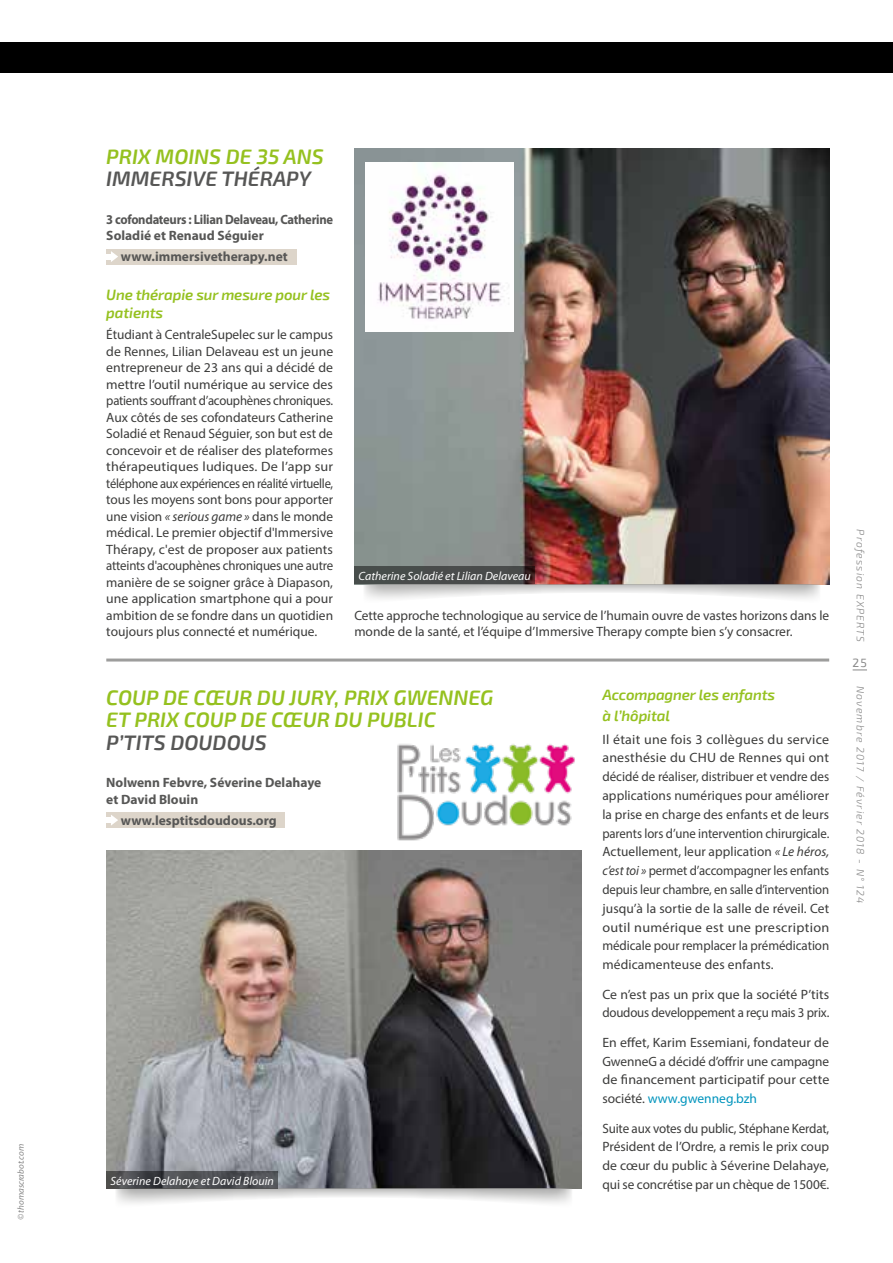
<style>
.page{position:relative;width:893px;height:1263px;background:#fff}
.page>*{position:absolute;margin:0;border:0;box-sizing:border-box;transform-origin:0 0}
.t1{font:italic 600 21px/22.5px "Exo 2";color:#95c11f}
.t2{font:italic 600 21px "Exo 2";color:#575756}
.t3{font:italic 600 15px/18px "Exo 2";letter-spacing:-.01em;color:#95c11f}
.t4{font:13.5px/16.5px "Myriad Pro";color:#3c3c3b;text-align:justify}
.t5{font:13.5px/18.8px "Myriad Pro";color:#3c3c3b;text-align:justify;scale:.96 1}
.t6{font:700 13.5px/16.5px "Myriad Pro";color:#575756}
.t7{font:700 13.5px/16.5px "Myriad Pro";letter-spacing:-.02em;color:#575756;scale:.93 1}
.t8{font:italic 12px "Myriad Pro";color:#fff}
.t9{font:12px "Exo 2";color:#878787}
.t10{font:italic 300 10.5px "Exo 2";letter-spacing:.1em;color:#878787}
.t11{font:italic 9px "Myriad Pro";color:#878787}
.s1{font-style:italic}
.s2{color:#0094bd}
</style>
<div class="page">
<div style="left:0;top:43px;width:893px;height:30px;background:#000"></div>
<div style="left:106px;top:249px;width:190px;height:15px;background:#ddd5ca"></div>
<svg style="left:106px;top:251px;width:12px;height:11px"></svg>
<img style="left:354px;top:149px;width:475px;height:435px">
<svg style="left:363px;top:584px;width:457px;height:15px"></svg>
<hr style="left:106px;top:658px;width:723px;height:3px;background:#9d9d9c">
<img style="left:106px;top:850px;width:475px;height:339px">
<svg style="left:116px;top:1189px;width:456px;height:15px"></svg>
<div style="left:106px;top:812px;width:179px;height:16px;background:#ddd5ca"></div>
<svg style="left:106px;top:815px;width:12px;height:11px"></svg>
<img style="left:366px;top:163px;width:148px;height:169px">
<div style="left:354px;top:567px;width:181px;height:17px;background:#484b4b"></div>
<svg style="left:106px;top:1171px;width:172px;height:18px;fill:#4e4e52"></svg>
<img style="left:397px;top:744px;width:178px;height:97px">
<svg style="left:853px;top:670px;width:14px;height:1px"></svg>
<p class="t11" style="left:15px;top:1220px;width:78px;rotate:-90deg">© thomascrabot.com</p>
<h1 class="t1" style="left:106px;top:145px;width:219px">PRIX MOINS DE 35 ANS</h1>
<h1 class="t2" style="left:106px;top:166px;width:206px">IMMERSIVE THÉRAPY</h1>
<p class="t7" style="left:106px;top:211px;width:245px">3 cofondateurs : Lilian Delaveau, Catherine<br>Soladié et Renaud Séguier</p>
<p class="t6" style="left:121px;top:248px;width:168px">www.immersivetherapy.net</p>
<p class="t3" style="left:106px;top:286px;width:225px">Une thérapie sur mesure pour les patients</p>
<p class="t4" style="left:106px;top:326px;width:228px">Étudiant à CentraleSupelec sur le campus de Rennes, Lilian Delaveau est un jeune entrepreneur de 23 ans qui a décidé de mettre l’outil numérique au service des patients souffrant d’acouphènes chroniques.<br>Aux côtés de ses cofondateurs Catherine Soladié et Renaud Séguier, son but est de concevoir et de réaliser des plateformes thérapeutiques ludiques. De l’app sur téléphone aux expériences en réalité virtuelle, tous les moyens sont bons pour apporter une vision <span class="s1">« serious game »</span> dans le monde médical. Le premier objectif d'Immersive Thérapy, c'est de proposer aux patients atteints d'acouphènes chroniques une autre manière de se soigner grâce à Diapason, une application smartphone qui a pour ambition de se fondre dans un quotidien toujours plus connecté et numérique.</p>
<p class="t8" style="left:359px;top:568px;width:174px">Catherine Soladié et Lilian Delaveau</p>
<p class="t4" style="left:354px;top:607px;width:476px">Cette approche technologique au service de l’humain ouvre de vastes horizons dans le monde de la santé, et l’équipe d’Immersive Therapy compte bien s’y consacrer.</p>
<h1 class="t1" style="left:106px;top:686px;width:389px">COUP DE CŒUR DU JURY, PRIX GWENNEG<br>ET PRIX COUP DE CŒUR DU PUBLIC</h1>
<h1 class="t2" style="left:106px;top:730px;width:162px">P’TITS DOUDOUS</h1>
<p class="t6" style="left:106px;top:774px;width:216px">Nolwenn Febvre, Séverine Delahaye et David Blouin</p>
<p class="t6" style="left:121px;top:811px;width:157px">www.lesptitsdoudous.org</p>
<p class="t8" style="left:111px;top:1173px;width:165px">Séverine Delahaye et David Blouin</p>
<p class="t3" style="left:602px;top:685px;width:174px;line-height:20.2px">Accompagner les enfants à l’hôpital</p>
<p class="t4" style="left:602px;top:729px;width:228px;line-height:18.8px">Il était une fois 3 collègues du service anesthésie du CHU de Rennes qui ont décidé de réaliser, distribuer et vendre des applications numériques pour améliorer la prise en charge des enfants et de leurs parents lors d’une intervention chirurgicale.<br>Actuellement, leur application <span class="s1">« Le héros, c’est toi »</span> permet d’accompagner les enfants depuis leur chambre, en salle d’intervention jusqu’à la sortie de la salle de réveil. Cet outil numérique est une prescription médicale pour remplacer la prémédication médicamenteuse des enfants.</p>
<p class="t4" style="left:602px;top:984px;width:228px;line-height:18.8px">Ce n’est pas un prix que la société P’tits doudous developpement a reçu mais 3 prix.</p>
<p class="t4" style="left:602px;top:1033px;width:228px;line-height:18.8px">En effet, Karim Essemiani, fondateur de GwenneG a décidé d’offrir une campagne de financement participatif pour cette société. <span class="s2">www.gwenneg.bzh</span></p>
<p class="t5" style="left:602px;top:1118px;width:238px">Suite aux votes du public, Stéphane Kerdat, Président de l’Ordre, a remis le prix coup de cœur du public à Séverine Delahaye, qui se concrétise par un chèque de 1500€.</p>
<p class="t10" style="left:866px;top:529px;width:114px;rotate:90deg">Profession EXPERTS</p>
<p class="t9" style="left:853px;top:656px;width:16px">25</p>
<p class="t10" style="left:866px;top:686px;width:219px;rotate:90deg">Novembre 2017 / Février 2018 - N° 124</p>
</div>
